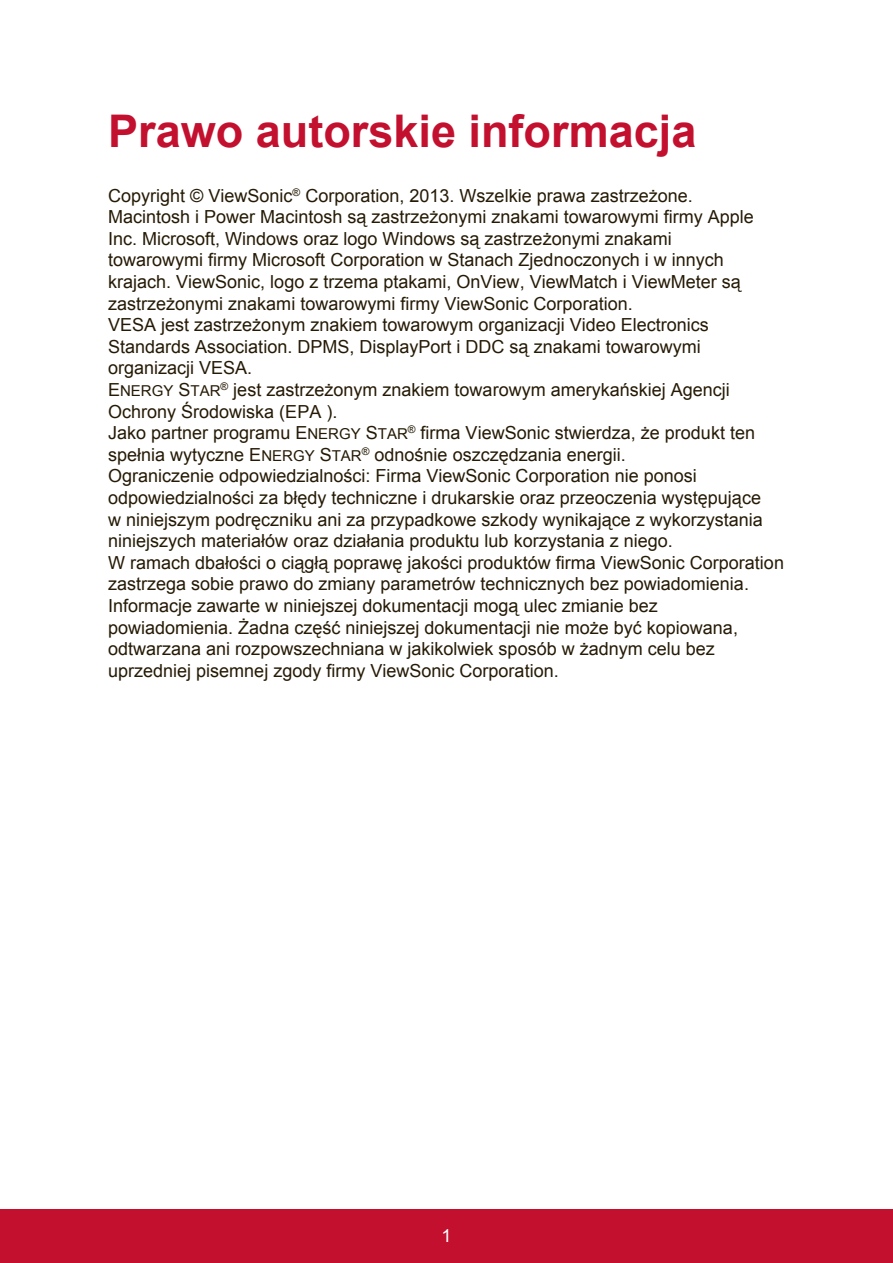
<style>
.page{position:relative;width:893px;height:1263px;background:#fff}
.page>*{position:absolute;margin:0;border:0;box-sizing:border-box;transform-origin:0 0}
.t1{font:700 45px "Arial";color:#c3102f}
.t2{font:18px/21.6px "Arial";color:#251a05}
.t3{font:18px "Arial";color:#fff}
.s1{font-size:15px}
</style>
<div class="page">
<div style="left:0;top:1210px;width:892px;height:53px;background:#c3102f"></div>
<h1 class="t1" style="left:108px;top:101px;width:589px">Prawo autorskie informacja</h1>
<p class="t2" style="left:108px;top:185px;width:677px">Copyright © ViewSonic<sup>®</sup> Corporation, 2013. Wszelkie prawa zastrzeżone.<br>Macintosh i Power Macintosh są zastrzeżonymi znakami towarowymi firmy Apple Inc. Microsoft, Windows oraz logo Windows są zastrzeżonymi znakami<br>towarowymi firmy Microsoft Corporation w Stanach Zjednoczonych i w innych krajach. ViewSonic, logo z trzema ptakami, OnView, ViewMatch i ViewMeter są zastrzeżonymi znakami towarowymi firmy ViewSonic Corporation.<br>VESA jest zastrzeżonym znakiem towarowym organizacji Video Electronics Standards Association. DPMS, DisplayPort i DDC są znakami towarowymi organizacji VESA.<br>E<span class="s1">NERGY</span> S<span class="s1">TAR</span><sup>®</sup> jest zastrzeżonym znakiem towarowym amerykańskiej Agencji Ochrony Środowiska (EPA ).<br>Jako partner programu E<span class="s1">NERGY</span> S<span class="s1">TAR</span><sup>®</sup> firma ViewSonic stwierdza, że produkt ten spełnia wytyczne E<span class="s1">NERGY</span> S<span class="s1">TAR</span><sup>®</sup> odnośnie oszczędzania energii.<br>Ograniczenie odpowiedzialności: Firma ViewSonic Corporation nie ponosi odpowiedzialności za błędy techniczne i drukarskie oraz przeoczenia występujące<br>w niniejszym podręczniku ani za przypadkowe szkody wynikające z wykorzystania niniejszych materiałów oraz działania produktu lub korzystania z niego.<br>W ramach dbałości o ciągłą poprawę jakości produktów firma ViewSonic Corporation zastrzega sobie prawo do zmiany parametrów technicznych bez powiadomienia.<br>Informacje zawarte w niniejszej dokumentacji mogą ulec zmianie bez powiadomienia. Żadna część niniejszej dokumentacji nie może być kopiowana, odtwarzana ani rozpowszechniana w jakikolwiek sposób w żadnym celu bez uprzedniej pisemnej zgody firmy ViewSonic Corporation.</p>
<p class="t3" style="left:441px;top:1223px;width:12px">1</p>
</div>
